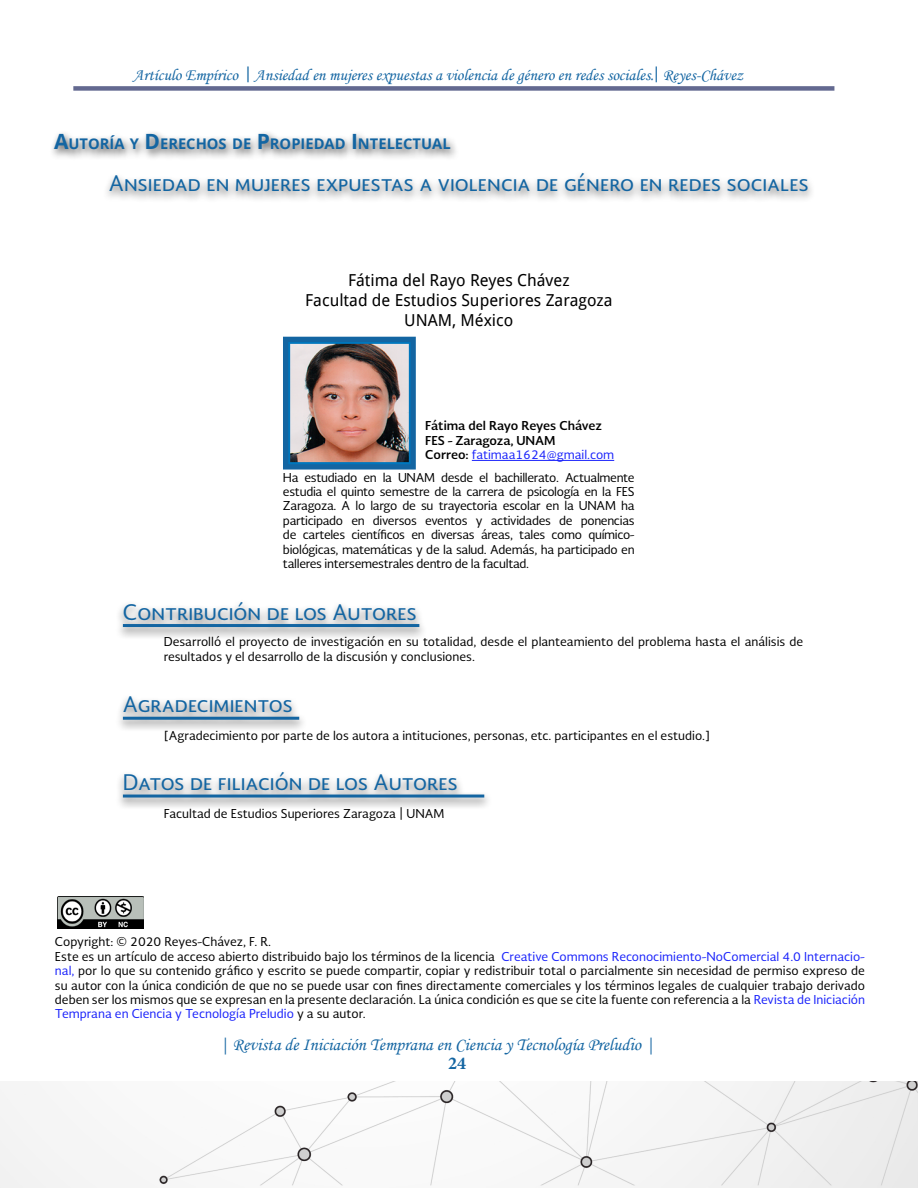
<style>
.page{position:relative;width:918px;height:1188px;background:#fff}
.page>*{position:absolute;margin:0;border:0;box-sizing:border-box;transform-origin:0 0}
.t1{font:21px "Soberana Sans";color:#1365a2}
.t2{font:18px "Monotype Corsiva";color:#1365a2}
.t3{font:700 18px "Minion Pro";color:#1365a2}
.t4{font:16.5px "Monotype Corsiva";color:#1365a2}
.t5{font:16.5px/19.8px "Droid Sans";color:#000;text-align:center}
.t6{font:700 14.7px "Open Sans";color:#1365a2}
.t7{font:12px/14.4px "Soberana Sans";color:#000}
.t8{font:700 12px/14.4px "Soberana Sans";letter-spacing:-.01em;color:#000}
.s1{font-family:"Soberana Sans";font-size:15px}
.s2{font-size:21px}
.s3{font-weight:400;color:#1922fb}
.s4{color:#1922fb}
</style>
<div class="page">
<div style="left:48px;top:129px;width:412px;height:32px;background:#000;opacity:.75"></div>
<div style="left:103px;top:170px;width:712px;height:33px;background:#000;opacity:.6"></div>
<img style="left:289px;top:343px;width:121px;height:121px">
<div style="left:283px;top:337px;width:133px;height:133px;border:5px solid #1365a2"></div>
<hr style="left:472px;top:460px;width:142px;height:1px;background:#1922fb">
<img style="left:57px;top:897px;width:86px;height:32px">
<div style="left:115px;top:598px;width:312px;height:41px;background:#000;opacity:.6"></div>
<hr style="left:123px;top:624px;width:296px;height:3px;background:#1365a2">
<div style="left:115px;top:693px;width:192px;height:39px;background:#000;opacity:.6"></div>
<hr style="left:123px;top:717px;width:176px;height:3px;background:#1365a2">
<div style="left:115px;top:769px;width:377px;height:41px;background:#000;opacity:.6"></div>
<hr style="left:123px;top:795px;width:361px;height:3px;background:#1365a2">
<div style="left:73px;top:86px;width:761px;height:5px;background:#636990"></div>
<img style="left:0;top:1082px;width:918px;height:106px">
<h3 class="t4" style="left:133px;top:65px;width:611px">Artículo Empírico <span class="s1">|</span> Ansiedad en mujeres expuestas a violencia de género en redes sociales.<span class="s1">|</span> Reyes-Chávez</h3>
<p class="t6" style="left:54px;top:133px;width:271px"><span class="s2">A</span>UTORÍA Y <span class="s2">D</span>ERECHOS DE <span class="s2">P</span>ROPIEDAD</p>
<p class="t6" style="left:351px;top:133px;width:101px"><span class="s2">I</span> NTELECTUAL</p>
<h1 class="t1" style="left:109px;top:169px;width:701px">Ansiedad en mujeres expuestas a violencia de género en redes sociales</h1>
<h3 class="t5" style="left:305px;top:270px;width:309px">Fátima del Rayo Reyes Chávez<br>Facultad de Estudios Superiores Zaragoza<br>UNAM, México</h3>
<p class="t8" style="left:425px;top:418px;width:191px">Fátima del Rayo Reyes Chávez<br>FES - Zaragoza, UNAM<br>Correo: <span class="s3">fatimaa1624@gmail.com</span></p>
<p class="t7" style="left:283px;top:470px;width:353px;text-align:justify">Ha estudiado en la UNAM desde el bachillerato. Actualmente estudia el quinto semestre de la carrera de psicología en la FES Zaragoza. A lo largo de su trayectoria escolar en la UNAM ha participado en diversos eventos y actividades de ponencias de carteles científicos en diversas áreas, tales como químico&shy;biológicas, matemáticas y de la salud. Además, ha participado en talleres intersemestrales dentro de la facultad.</p>
<h1 class="t1" style="left:123px;top:598px;width:295px">Contribución de los Autores</h1>
<p class="t7" style="left:164px;top:634px;width:641px">Desarrolló el proyecto de investigación en su totalidad, desde el planteamiento del problema hasta el análisis de resultados y el desarrollo de la discusión y conclusiones.</p>
<h1 class="t1" style="left:123px;top:691px;width:171px">Agradecimientos</h1>
<p class="t7" style="left:164px;top:728px;width:548px">[Agradecimiento por parte de los autora a intituciones, personas, etc. participantes en el estudio.]</p>
<h1 class="t1" style="left:123px;top:769px;width:336px">Datos de filiación de los Autores</h1>
<p class="t7" style="left:164px;top:806px;width:282px">Facultad de Estudios Superiores Zaragoza | UNAM</p>
<p class="t7" style="left:55px;top:934px;width:812px">Copyright: © 2020 Reyes-Chávez, F. R.<br>Este es un artículo de acceso abierto distribuido bajo los términos de la licencia <span class="s4">Creative Commons Reconocimiento-NoComercial 4.0 Internacio&shy;nal,</span> por lo que su contenido gráfico y escrito se puede compartir, copiar y redistribuir total o parcialmente sin necesidad de permiso expreso de su autor con la única condición de que no se puede usar con fines directamente comerciales y los términos legales de cualquier trabajo derivado deben ser los mismos que se expresan en la presente declaración. La única condición es que se cite la fuente con referencia a la <span class="s4">Revista de Iniciación Temprana en Ciencia y Tecnología Preludio</span> y a su autor.</p>
<h2 class="t2" style="left:219px;top:1033px;width:437px">| Revista de Iniciación Temprana en Ciencia y Tecnología Preludio |</h2>
<h2 class="t3" style="left:448px;top:1051px;width:19px">24</h2>
</div>
